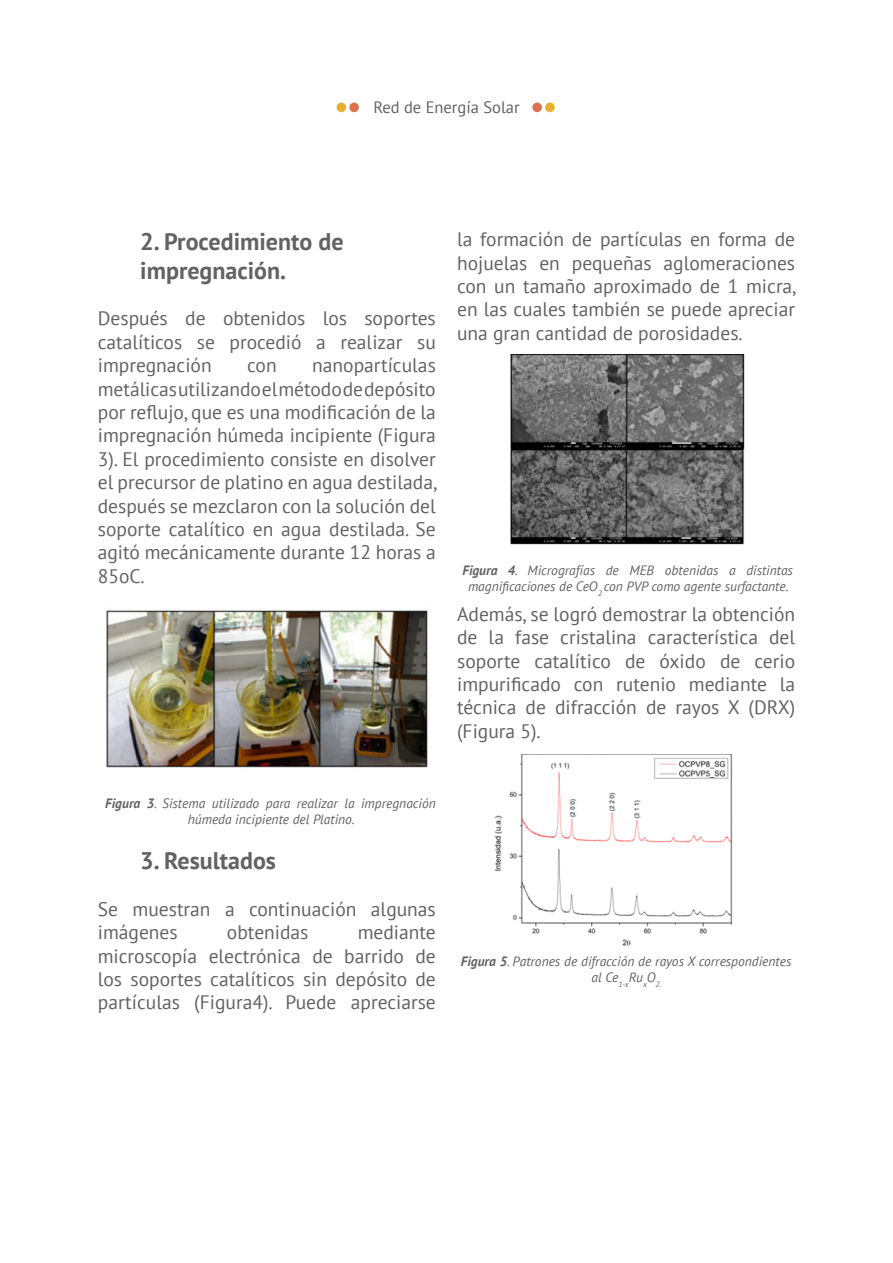
<style>
.page{position:relative;width:893px;height:1263px;background:#fff}
.page>*{position:absolute;margin:0;border:0;box-sizing:border-box;transform-origin:0 0}
.t1{font:700 24px "PT Sans";color:#636262}
.t2{font:19.5px/23.4px "PT Sans";color:#636262}
.t3{font:16.5px "PT Sans";color:#636262}
.t4{font:italic 13.5px/16.2px "PT Sans";color:#636262;text-align:center}
.s1{font-weight:700}
</style>
<div class="page">
<div style="left:337px;top:103px;width:9px;height:9px;background:#e9b030;border-radius:50%"></div>
<div style="left:545px;top:103px;width:10px;height:9px;background:#e9b030;border-radius:50%"></div>
<div style="left:349px;top:103px;width:10px;height:9px;background:#dc734e;border-radius:50%"></div>
<div style="left:532px;top:103px;width:10px;height:9px;background:#dc734e;border-radius:50%"></div>
<img style="left:106px;top:610px;width:322px;height:158px">
<img style="left:510px;top:355px;width:235px;height:190px">
<img style="left:494px;top:755px;width:239px;height:191px">
<p class="t3" style="left:373px;top:96px;width:148px">Red de Energía Solar</p>
<p class="t1" style="left:140px;top:225px;width:205px">2. Procedimiento de</p>
<p class="t1" style="left:140px;top:254px;width:147px">impregnación.</p>
<p class="t2" style="left:98px;top:306px;width:340px">Después de obtenidos los soportes catalíticos se procedió a realizar su</p>
<p class="t2" style="left:98px;top:353px;width:115px">impregnación</p>
<p class="t2" style="left:247px;top:353px;width:31px">con</p>
<p class="t2" style="left:98px;top:353px;width:341px;text-align:justify;text-indent:214px">nanopartículas metálicas utilizando el método de depósito por reflujo, que es una modificación de la impregnación húmeda incipiente (Figura 3). El procedimiento consiste en disolver el precursor de platino en agua destilada, después se mezclaron con la solución del soporte catalítico en agua destilada. Se</p>
<p class="t2" style="left:98px;top:540px;width:339px">agitó mecánicamente durante 12 horas a<br>85oC.</p>
<p class="t2" style="left:457px;top:227px;width:341px;text-align:justify">la formación de partículas en forma de hojuelas en pequeñas aglomeraciones con un tamaño aproximado de 1 micra, en las cuales también se puede apreciar una gran cantidad de porosidades.</p>
<p class="t4" style="left:462px;top:562px;width:332px"><span class="s1">Figura 4</span>. Micrografías de MEB obtenidas a distintas magnificaciones de CeO<sub>2</sub> con PVP como agente surfactante.</p>
<p class="t2" style="left:457px;top:602px;width:340px">Además, se logró demostrar la obtención de la fase cristalina característica del</p>
<p class="t2" style="left:457px;top:648px;width:340px;text-align:justify">soporte catalítico de óxido de cerio impurificado con rutenio mediante la técnica de difracción de rayos X (DRX) (Figura 5).</p>
<p class="t4" style="left:105px;top:794px;width:332px"><span class="s1">Figura 3</span>. Sistema utilizado para realizar la impregnación húmeda incipiente del Platino.</p>
<p class="t1" style="left:140px;top:845px;width:137px">3. Resultados</p>
<p class="t2" style="left:98px;top:897px;width:340px">Se muestran a continuación algunas imágenes</p>
<p class="t2" style="left:98px;top:920px;width:340px;text-align:justify;text-indent:260px">mediante microscopía electrónica de barrido de los soportes catalíticos sin depósito de partículas (Figura4). Puede apreciarse</p>
<p class="t2" style="left:227px;top:920px;width:83px">obtenidas</p>
<p class="t4" style="left:461px;top:953px;width:332px"><span class="s1">Figura 5</span>. Patrones de difracción de rayos X correspondientes al Ce<sub>1-x</sub>Ru<sub>x</sub>O<sub>2.</sub></p>
</div>
